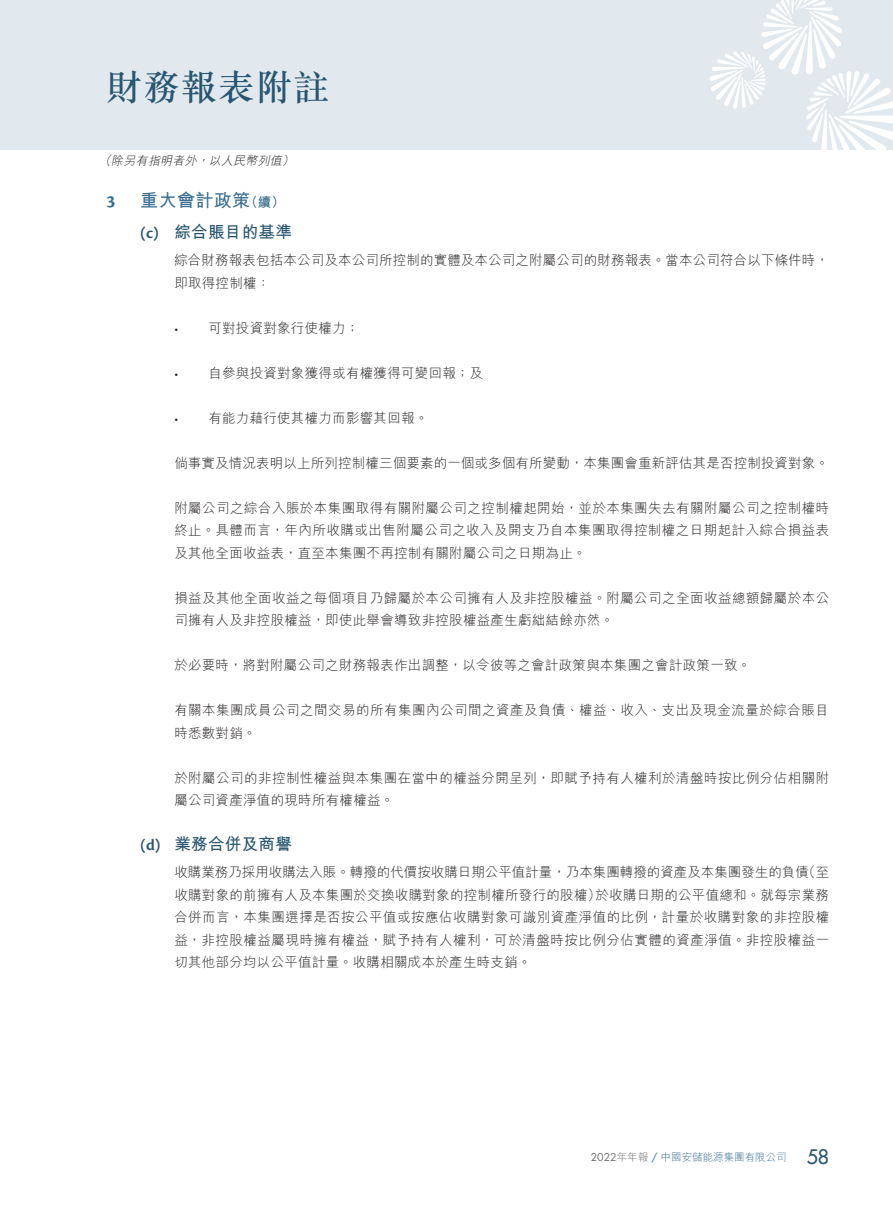
<style>
.page{position:relative;width:893px;height:1212px;background:#fff}
.page>*{position:absolute;margin:0;border:0;box-sizing:border-box;transform-origin:0 0}
.t1{font:500 36px "M Sung HK";letter-spacing:.04em;color:#285671}
.t2{font:500 19.5px "Futura Std";color:#285671}
._01_H1{font:700 18px "M Hei HK";letter-spacing:.02em;color:#386e8f}
._01_H1-2{font:700 18px "Cronos Pro";color:#386e8f}
._02_H2{font:700 16.5px "M Hei HK";letter-spacing:.02em;color:#285671}
._02_H2-2{font:600 16.5px "Cronos Pro";color:#285671}
._00_txt{font:300 13.5px/22.5px "M Hei HK";letter-spacing:.02em;color:#231f20}
._00_txt-2{font:300 13.5px/22.5px "M Hei HK";color:#231f20}
._01_H1-3{font:700 13.5px "M Hei HK";color:#386e8f}
._00_txt-3{font:300 13.5px "Cronos Pro";color:#231f20}
.t3{font:italic 300 12px "M Hei HK";color:#231f20}
.t4{font:300 10.5px "M Hei HK";color:#386e8f}
.s1{font-family:"Futura Std";font-weight:400;color:#6c6d70}
.s2{color:#6c6d70}
.s3{font-family:"Futura Std";font-weight:400}
</style>
<div class="page">
<div style="left:0;top:0;width:893px;height:150px;background:#e1e9ee"></div>
<svg style="left:709px;top:0;width:184px;height:150px"></svg>
<h1 class="t1" style="left:106px;top:63px;width:225px">財務報表附註</h1>
<p class="t3" style="left:99px;top:154px;width:16px">（</p>
<p class="t3" style="left:282px;top:154px;width:16px">(</p>
<p class="t3" style="left:209px;top:154px;width:77px">以人民幣列值</p>
<p class="t3" style="left:111px;top:154px;width:89px">除另有指明者外</p>
<p class="t3" style="left:197px;top:154px;width:16px">，</p>
<p class="_01_H1-2" style="left:106px;top:191px;width:10px">3</p>
<p class="_01_H1" style="left:140px;top:188px;width:111px">重大會計政策</p>
<p class="_01_H1-3" style="left:244px;top:193px;width:42px">（續(</p>
<p class="_02_H2-2" style="left:140px;top:224px;width:20px">)c(</p>
<p class="_02_H2-2" style="left:140px;top:836px;width:22px">)d(</p>
<p class="_02_H2" style="left:174px;top:220px;width:119px">綜合賬目的基準</p>
<p class="_00_txt" style="left:174px;top:249px;width:656px">綜合財務報表包括本公司及本公司所控制的實體及本公司之附屬公司的財務報表。當本公司符合以下條件時，即取得控制權：</p>
<p class="_00_txt" style="left:208px;top:316px;width:152px">可對投資對象行使權力;</p>
<p class="_00_txt-3" style="left:174px;top:321px;width:5px">•</p>
<p class="_00_txt-3" style="left:174px;top:366px;width:5px">•</p>
<p class="_00_txt" style="left:208px;top:361px;width:276px">自參與投資對象獲得或有權獲得可變回報；及</p>
<p class="_00_txt" style="left:208px;top:406px;width:221px">有能力藉行使其權力而影響其回報。</p>
<p class="_00_txt-3" style="left:174px;top:411px;width:5px">•</p>
<p class="_00_txt" style="left:174px;top:451px;width:656px">倘事實及情況表明以上所列控制權三個要素的一個或多個有所變動，本集團會重新評估其是否控制投資對象。</p>
<p class="_00_txt" style="left:174px;top:496px;width:656px;text-align:justify">附屬公司之綜合入賬於本集團取得有關附屬公司之控制權起開始，並於本集團失去有關附屬公司之控制權時終止。具體而言，年內所收購或出售附屬公司之收入及開支乃自本集團取得控制權之日期起計入綜合損益表及其他全面收益表，直至本集團不再控制有關附屬公司之日期為止。</p>
<p class="_00_txt" style="left:174px;top:586px;width:656px">損益及其他全面收益之每個項目乃歸屬於本公司擁有人及非控股權益。附屬公司之全面收益總額歸屬於本公司擁有人及非控股權益，即使此舉會導致非控股權益產生虧絀結餘亦然。</p>
<p class="_00_txt" style="left:174px;top:654px;width:578px">於必要時，將對附屬公司之財務報表作出調整，以令彼等之會計政策與本集團之會計政策一致。</p>
<p class="_00_txt" style="left:174px;top:699px;width:656px">有關本集團成員公司之間交易的所有集團內公司間之資產及負債、權益、收入、支出及現金流量於綜合賬目時悉數對銷。</p>
<p class="_00_txt" style="left:174px;top:766px;width:656px">於附屬公司的非控制性權益與本集團在當中的權益分開呈列，即賦予持有人權利於清盤時按比例分佔相關附屬公司資產淨值的現時所有權權益。</p>
<p class="_02_H2" style="left:174px;top:832px;width:119px">業務合併及商譽</p>
<p class="_00_txt" style="left:802px;top:861px;width:28px">（至</p>
<p class="_00_txt-2" style="left:595px;top:861px;width:235px;text-indent:-421px">收購業務乃採用收購法入賬。轉撥的代價按收購日期公平值計量，乃本集團轉撥的資產及本集團發生的負債<br>於收購日期的公平值總和。就每宗業務</p>
<p class="_00_txt" style="left:174px;top:883px;width:656px">收購對象的前擁有人及本集團於交換收購對象的控制權所發行的股權）<br>合併而言，本集團選擇是否按公平值或按應佔收購對象可識別資產淨值的比例，計量於收購對象的非控股權益，非控股權益屬現時擁有權益，賦予持有人權利，可於清盤時按比例分佔實體的資產淨值。非控股權益一切其他部分均以公平值計量。收購相關成本於產生時支銷。</p>
<p class="t4" style="left:591px;top:1152px;width:197px"><span class="s1">2022</span><span class="s2">年年報</span> <span class="s3">/</span> 中國安儲能源集團有限公司</p>
<h2 class="t2" style="left:807px;top:1145px;width:24px">58</h2>
</div>
